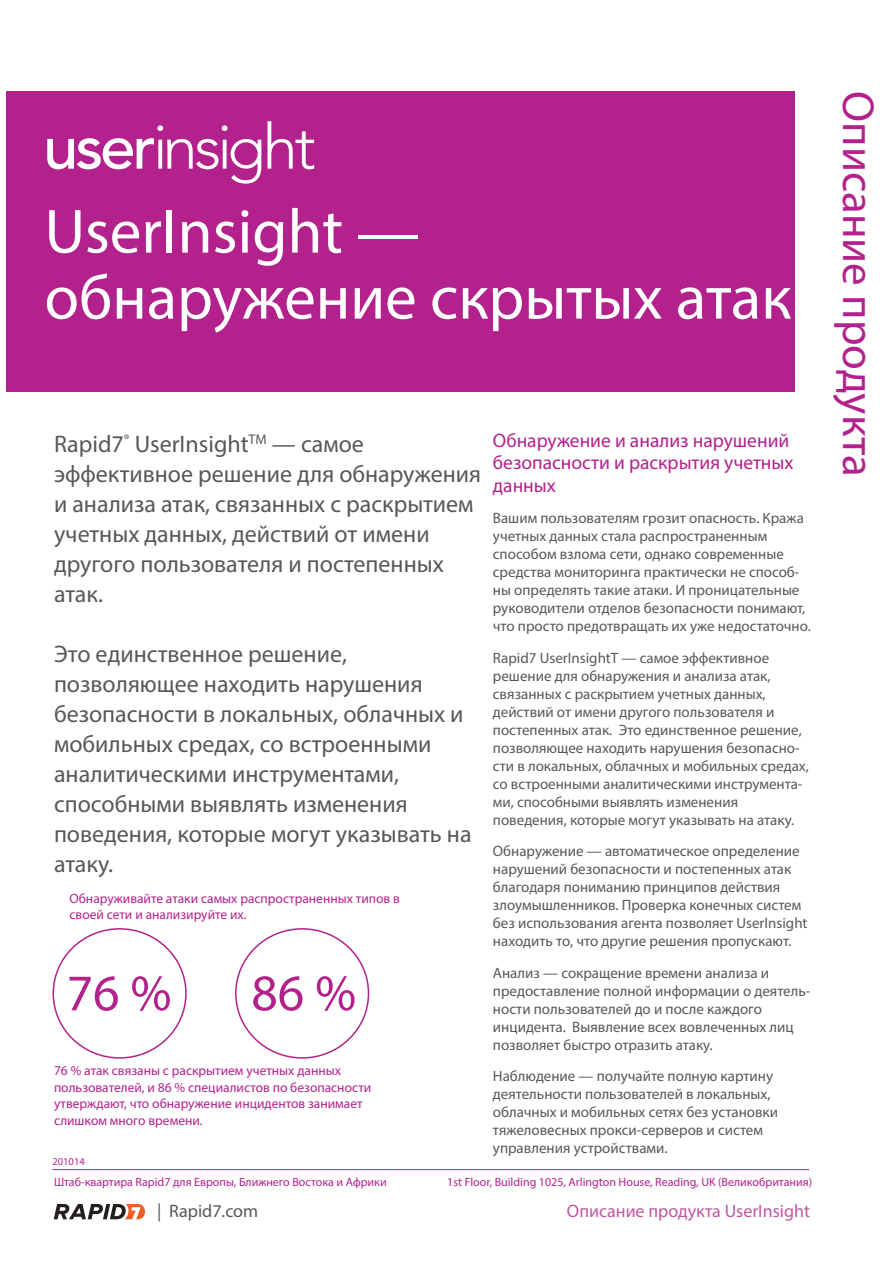
<style>
.page{position:relative;width:893px;height:1263px;background:#fff}
.page>*{position:absolute;margin:0;border:0;box-sizing:border-box;transform-origin:0 0}
.t1{font:63px/66px "Myriad Pro";color:#fff}
.t2{font:51.6px "Myriad Pro";color:#b3218d}
._01_PageHead4{font:45px "Myriad Pro";color:#b3218d}
._02_IntroSmall{font:24px/30px "Myriad Pro";color:#57585a}
._03_BodyHead2{font:19.5px/22.5px "Myriad Pro";color:#b3218d}
.t3{font:18px "Myriad Pro";color:#be57a0}
.t4{font:18px "Myriad Pro";color:#57585a}
._03_Body{font:15px/18px "Myriad Pro";color:#57585a}
._04_Caption{font:13.5px/16.5px "Myriad Pro";color:#b3218d}
.t5{font:12px "Myriad Pro";color:#b3218d}
.t6{font:10.5px "Myriad Pro";color:#b3218d}
</style>
<div class="page">
<svg style="left:54px;top:1204px;width:91px;height:15px"></svg>
<hr style="left:52px;top:1169px;width:757px;height:1px;background:#b3218d">
<div style="left:6px;top:91px;width:788px;height:301px;background:#b3218d"></div>
<svg style="left:47px;top:125px;width:214px;height:59px"></svg>
<svg style="left:268px;top:121px;width:46px;height:48px"></svg>
<p class="t1" style="left:44px;top:197px;width:748px">UserInsight — обнаружение скрытых атак</p>
<p class="_03_BodyHead2" style="left:493px;top:429px;width:302px">Обнаружение и анализ нарушений безопасности и раскрытия учетных данных</p>
<p class="_03_Body" style="left:493px;top:509px;width:320px">Вашим пользователям грозит опасность. Кража учетных данных стала распространенным способом взлома сети, однако современные средства мониторинга практически не способ&shy;ны определять такие атаки. И проницательные руководители отделов безопасности понимают, что просто предотвращать их уже недостаточно.</p>
<p class="_03_Body" style="left:493px;top:648px;width:318px">Rapid7 UserInsightT — самое эффективное решение для обнаружения и анализа атак, связанных с раскрытием учетных данных, действий от имени другого пользователя и постепенных атак. Это единственное решение, позволяющее находить нарушения безопасно&shy;сти в локальных, облачных и мобильных средах, со встроенными аналитическими инструмента&shy;ми, способными выявлять изменения поведения, которые могут указывать на атаку.</p>
<p class="_03_Body" style="left:493px;top:842px;width:316px">Обнаружение — автоматическое определение нарушений безопасности и постепенных атак благодаря пониманию принципов действия злоумышленников. Проверка конечных систем без использования агента позволяет UserInsight находить то, что другие решения пропускают.</p>
<p class="_03_Body" style="left:493px;top:963px;width:319px">Анализ — сокращение времени анализа и предоставление полной информации о деятель&shy;ности пользователей до и после каждого инцидента. Выявление всех вовлеченных лиц позволяет быстро отразить атаку.</p>
<p class="_03_Body" style="left:493px;top:1067px;width:287px">Наблюдение — получайте полную картину деятельности пользователей в локальных, облачных и мобильных сетях без установки тяжеловесных прокси-серверов и систем управления устройствами.</p>
<p class="_02_IntroSmall" style="left:54px;top:428px;width:429px">Rapid7<sup>®</sup> UserInsight<sup>TM</sup> — самое эффективное решение для обнаружения и анализа атак, связанных с раскрытием учетных данных, действий от имени другого пользователя и постепенных атак.</p>
<p class="_02_IntroSmall" style="left:54px;top:638px;width:419px">Это единственное решение, позволяющее находить нарушения безопасности в локальных, облачных и мобильных средах, со встроенными аналитическими инструментами, способными выявлять изменения поведения, которые могут указывать на атаку.</p>
<p class="_04_Caption" style="left:70px;top:890px;width:332px">Обнаруживайте атаки самых распространенных типов в своей сети и анализируйте их.</p>
<p class="t2" style="left:67px;top:961px;width:106px">76 %</p>
<p class="t2" style="left:251px;top:961px;width:106px">86 %</p>
<p class="_04_Caption" style="left:54px;top:1062px;width:319px">76 % атак связаны с раскрытием учетных данных пользователей, и 86 % специалистов по безопасности утверждают, что обнаружение инцидентов занимает слишком много времени.</p>
<p class="t6" style="left:52px;top:1155px;width:34px">201014</p>
<p class="t5" style="left:54px;top:1175px;width:334px">Штаб-квартира Rapid7 для Европы, Ближнего Востока и Африки</p>
<p class="t5" style="left:447px;top:1175px;width:366px">1st Floor, Building 1025, Arlington House, Reading, UK (Великобритания)</p>
<p class="t4" style="left:157px;top:1200px;width:102px">| Rapid7.com</p>
<p class="t3" style="left:567px;top:1200px;width:245px">Описание продукта UserInsight</p>
<p class="_01_PageHead4" style="left:886px;top:91px;width:386px;rotate:90deg">Описание продукта</p>
</div>
